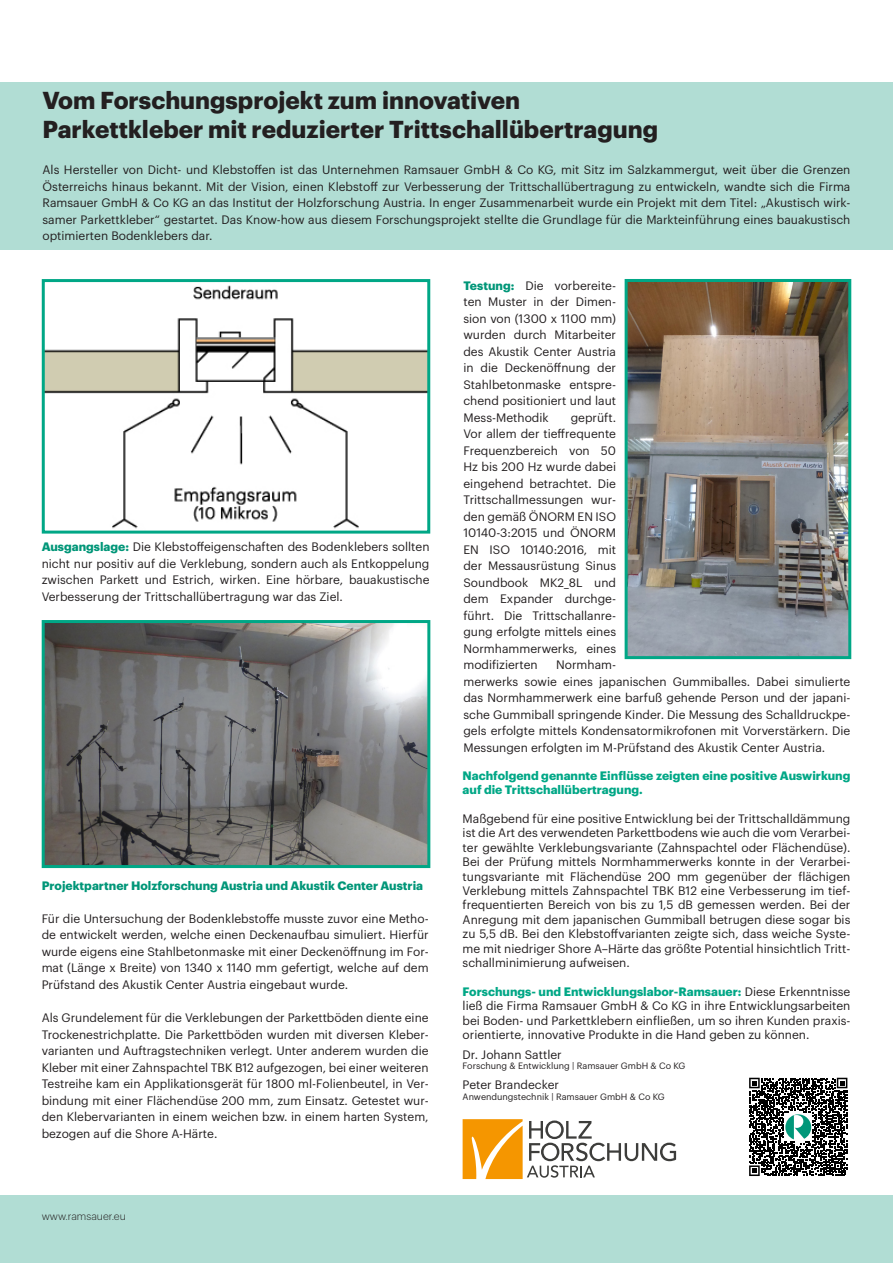
<style>
.page{position:relative;width:893px;height:1263px;background:#fff}
.page>*{position:absolute;margin:0;border:0;box-sizing:border-box;transform-origin:0 0}
.t1{font:700 24px/28.8px "Graphik";color:#231f20}
.t2{font:12px/16.5px "Graphik";color:#231f20;text-align:justify}
.t3{font:700 12px/14.4px "Graphik";color:#00a786}
.t4{font:700 12px "Graphik";color:#009678}
.copy_PRODUKTE_block{font:300 10.5px "Graphik";color:#231f20}
.t5{font:9px "Graphik";color:#231f20}
.s1{font-weight:700;color:#009678}
.s2{font-weight:700;color:#00a786}
</style>
<div class="page">
<div style="left:0;top:1195px;width:893px;height:68px;background:#b1ddd4"></div>
<img style="left:46px;top:285px;width:380px;height:244px">
<div style="left:42px;top:279px;width:388px;height:255px;border:3px solid #00a786"></div>
<div style="left:0;top:82px;width:893px;height:167px;background:#b1ddd4"></div>
<img style="left:46px;top:624px;width:380px;height:240px">
<div style="left:42px;top:620px;width:388px;height:248px;border:3px solid #00a786"></div>
<img style="left:629px;top:283px;width:218px;height:372px">
<div style="left:625px;top:279px;width:226px;height:380px;border:3px solid #00a786"></div>
<svg style="left:749px;top:1078px;width:98px;height:98px"></svg>
<svg style="left:463px;top:1119px;width:213px;height:60px"></svg>
<p class="t1" style="left:43px;top:84px;width:617px">Vom Forschungsprojekt zum innovativen<br>Parkettkleber mit reduzierter Trittschallübertragung</p>
<p class="t2" style="left:43px;top:161px;width:809px">Als Hersteller von Dicht- und Klebstoffen ist das Unternehmen Ramsauer GmbH &amp; Co KG, mit Sitz im Salzkammergut, weit über die Grenzen Österreichs hinaus bekannt. Mit der Vision, einen Klebstoff zur Verbesserung der Trittschallübertragung zu entwickeln, wandte sich die Firma Ramsauer GmbH &amp; Co KG an das Institut der Holzforschung Austria. In enger Zusammenarbeit wurde ein Projekt mit dem Titel: „Akustisch wirk&shy;samer Parkettkleber“ gestartet. Das Know-how aus diesem Forschungsprojekt stellte die Grundlage für die Markteinführung eines bauakustisch optimierten Bodenklebers dar.</p>
<p class="t2" style="left:42px;top:537px;width:389px"><span class="s1">Ausgangslage:</span> Die Klebstoffeigenschaften des Bodenklebers sollten nicht nur positiv auf die Verklebung, sondern auch als Entkoppelung zwischen Parkett und Estrich, wirken. Eine hörbare, bauakustische Verbesserung der Trittschallübertragung war das Ziel.</p>
<p class="t4" style="left:42px;top:876px;width:383px">Projektpartner Holzforschung Austria und Akustik Center Austria</p>
<p class="t2" style="left:42px;top:909px;width:388px">Für die Untersuchung der Bodenklebstoffe musste zuvor eine Metho&shy;de entwickelt werden, welche einen Deckenaufbau simuliert. Hierfür wurde eigens eine Stahlbetonmaske mit einer Deckenöffnung im For&shy;mat (Länge x Breite) von 1340 x 1140 mm gefertigt, welche auf dem Prüfstand des Akustik Center Austria eingebaut wurde.</p>
<p class="t2" style="left:42px;top:1008px;width:388px">Als Grundelement für die Verklebungen der Parkettböden diente eine Trockenestrichplatte. Die Parkettböden wurden mit diversen Kleber&shy;varianten und Auftragstechniken verlegt. Unter anderem wurden die Kleber mit einer Zahnspachtel TBK B12 aufgezogen, bei einer weiteren Testreihe kam ein Applikationsgerät für 1800 ml-Folienbeutel, in Ver&shy;bindung mit einer Flächendüse 200 mm, zum Einsatz. Getestet wur&shy;den Klebervarianten in einem weichen bzw. in einem harten System, bezogen auf die Shore A-Härte.</p>
<p class="copy_PRODUKTE_block" style="left:42px;top:1209px;width:86px">www.ramsauer.eu</p>
<p class="t2" style="left:463px;top:276px;width:154px"><span class="s1">Testung:</span> Die vorbereite&shy;ten Muster in der Dimen&shy;sion von (1300 x 1100 mm) wurden durch Mitarbeiter des Akustik Center Austria in die Deckenöffnung der Stahlbetonmaske entspre&shy;chend positioniert und laut Mess-Methodik</p>
<p class="t2" style="left:463px;top:408px;width:154px;text-indent:107px">geprüft.<br>Vor allem der tieffrequente Frequenzbereich von 50<br>Hz bis 200 Hz wurde dabei eingehend betrachtet. Die Trittschallmessungen wur&shy;den gemäß ÖNORM EN ISO 10140-3:2015 und ÖNORM EN ISO 10140:2016, mit der Messausrüstung Sinus Soundbook MK2_8L und dem Expander durchge&shy;führt. Die Trittschallanre&shy;gung erfolgte mittels eines Normhammerwerks, eines modifizierten</p>
<p class="t2" style="left:463px;top:655px;width:388px;text-align:left;text-indent:93px">Normham-<br>merwerks sowie eines japanischen Gummiballes. Dabei simulierte das Normhammerwerk eine barfuß gehende Person und der japani&shy;sche Gummiball springende Kinder. Die Messung des Schalldruckpe&shy;gels erfolgte mittels Kondensatormikrofonen mit Vorverstärkern. Die Messungen erfolgten im M-Prüfstand des Akustik Center Austria.</p>
<p class="t3" style="left:463px;top:767px;width:389px">Nachfolgend genannte Einflüsse zeigten eine positive Auswirkung auf die Trittschallübertragung.</p>
<p class="t2" style="left:463px;top:810px;width:389px;line-height:14.4px">Maßgebend für eine positive Entwicklung bei der Trittschalldämmung ist die Art des verwendeten Parkettbodens wie auch die vom Verarbei&shy;ter gewählte Verklebungsvariante (Zahnspachtel oder Flächendüse).<br>Bei der Prüfung mittels Normhammerwerks konnte in der Verarbei&shy;tungsvariante mit Flächendüse 200 mm gegenüber der flächigen Verklebung mittels Zahnspachtel TBK B12 eine Verbesserung im tief&shy;frequentierten Bereich von bis zu 1,5 dB gemessen werden. Bei der Anregung mit dem japanischen Gummiball betrugen diese sogar bis zu 5,5 dB. Bei den Klebstoffvarianten zeigte sich, dass weiche Syste&shy;me mit niedriger Shore A–Härte das größte Potential hinsichtlich Tritt&shy;schallminimierung aufweisen.</p>
<p class="t2" style="left:463px;top:983px;width:389px;line-height:14.4px"><span class="s2">Forschungs- und Entwicklungslabor-Ramsauer:</span> Diese Erkenntnisse ließ die Firma Ramsauer GmbH &amp; Co KG in ihre Entwicklungsarbeiten bei Boden- und Parkettklebern einfließen, um so ihren Kunden praxis&shy;orientierte, innovative Produkte in die Hand geben zu können.</p>
<p class="t2" style="left:463px;top:1045px;width:101px">Dr. Johann Sattler</p>
<p class="t5" style="left:463px;top:1059px;width:224px">Forschung &amp; Entwicklung | Ramsauer GmbH &amp; Co KG</p>
<p class="t2" style="left:463px;top:1075px;width:98px">Peter Brandecker</p>
<p class="t5" style="left:463px;top:1089px;width:204px">Anwendungstechnik | Ramsauer GmbH &amp; Co KG</p>
</div>
